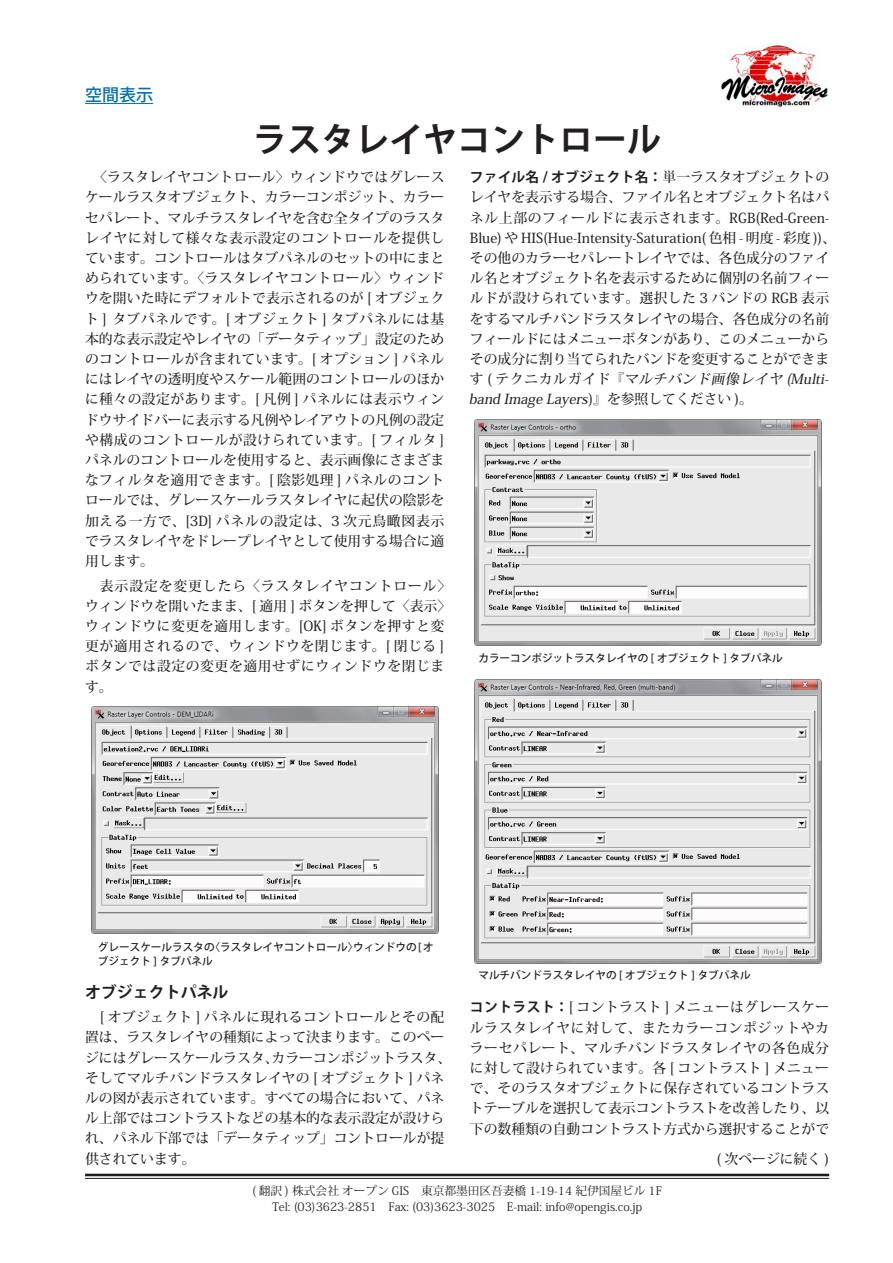
<style>
.page{position:relative;width:893px;height:1263px;background:#fff}
.page>*{position:absolute;margin:0;border:0;box-sizing:border-box;transform-origin:0 0}
.タイトル{font:700 34.05px "Koz Go Pro";color:#231f20}
.分類_下線{font:500 16.95px "Koz Go Pro";color:#0071ad}
.本文見出し{font:700 15.9px "Koz Go Pro";color:#231f20}
.本文{font:500 13.8px/20.2px "Koz Min Pro";color:#231f20;text-align:justify}
.本文-2{font:500 13.8px/20.2px "Koz Min Pro";letter-spacing:.04em;color:#231f20}
.本文-3{font:italic 500 13.8px "Koz Min Pro";color:#231f20}
.本文-4{font:500 13.8px "Koz Min Pro";letter-spacing:.05em;color:#231f20}
.本文-5{font:500 13.8px "Koz Min Pro";letter-spacing:.025em;color:#231f20}
.t1{font:11.7px "Koz Min Pro";color:#231f20}
.画面の説明{font:500 10.65px/13.8px "Koz Go Pro";color:#231f20}
.s1{font-family:"Koz Go Pro";font-weight:700}
.s2{font-style:normal}
</style>
<div class="page">
<hr style="left:85px;top:1174px;width:744px;height:2px;background:#231f20">
<hr style="left:85px;top:1178px;width:744px;height:1px;background:#231f20">
<img style="left:721px;top:45px;width:107px;height:62px">
<hr style="left:85px;top:103px;width:68px;height:1px;background:#0071ad">
<img style="left:91px;top:707px;width:347px;height:226px">
<img style="left:474px;top:419px;width:347px;height:227px">
<img style="left:474px;top:679px;width:347px;height:284px">
<p class="分類_下線" style="left:85px;top:84px;width:70px">空間表示</p>
<p class="タイトル" style="left:253px;top:118px;width:410px">ラスタレイヤコントロール</p>
<p class="本文" style="left:85px;top:167px;width:361px;text-indent:8px">〈ラスタレイヤコントロール〉ウィンドウではグレースケールラスタオブジェクト、カラーコンポジット、カラーセパレート、マルチラスタレイヤを含む全タイプのラスタレイヤに対して様々な表示設定のコントロールを提供しています。コントロールはタブパネルのセットの中にまとめられています。〈ラスタレイヤコントロール〉ウィンドウを開いた時にデフォルトで表示されるのが [ オブジェクト ] タブパネルです。[ オブジェクト ] タブパネルには基本的な表示設定やレイヤの「データティップ」設定のためのコントロールが含まれています。[ オプション ] パネルにはレイヤの透明度やスケール範囲のコントロールのほかに種々の設定があります。[ 凡例 ] パネルには表示ウィンドウサイドバーに表示する凡例やレイアウトの凡例の設定や構成のコントロールが設けられています。[ フィルタ [パネルのコントロールを使用すると、表示画像にさまざまなフィルタを適用できます。[ 陰影処理 ] パネルのコントロールでは、グレースケールラスタレイヤに起伏の陰影を加える一方で、[3D] パネルの設定は、3 次元鳥瞰図表示でラスタレイヤをドレープレイヤとして使用する場合に適用します。</p>
<p class="本文-2" style="left:85px;top:575px;width:368px;text-indent:15px">表示設定を変更したら〈ラスタレイヤコントロール〈ウィンドウを開いたまま、[ 適用 ] ボタンを押して〈表示〈ウィンドウに変更を適用します。[OK] ボタンを押すと変更が適用されるので、ウィンドウを閉じます。[ 閉じる [ボタンでは設定の変更を適用せずにウィンドウを閉じます。</p>
<p class="本文" style="left:470px;top:167px;width:361px"><span class="s1">ファイル名 / オブジェクト名：</span>単一ラスタオブジェクトのレイヤを表示する場合、ファイル名とオブジェクト名はパ</p>
<p class="本文" style="left:470px;top:227px;width:368px">Blue や) HIS(Hue-Intensity-Saturation( 色相 - 明度 - 彩度 、( (</p>
<p class="本文-4" style="left:470px;top:208px;width:361px">ネル上部のフィールドに表示されます。RGB(Red-Green-</p>
<p class="本文" style="left:470px;top:247px;width:361px">その他のカラーセパレートレイヤでは、各色成分のファイル名とオブジェクト名を表示するために個別の名前フィールドが設けられています。選択した 3 バンドの RGB 表示をするマルチバンドラスタレイヤの場合、各色成分の名前フィールドにはメニューボタンがあり、このメニューからその成分に割り当てられたバンドを変更することができま</p>
<p class="本文" style="left:589px;top:389px;width:166px">)』を参照してください。(</p>
<p class="本文-3" style="left:470px;top:369px;width:359px"><span class="s2">す ( テクニカルガイド『</span>マルチバンド画像レイヤ Multi</p>
<p class="本文-3" style="left:786px;top:369px;width:9px">(</p>
<p class="本文-3" style="left:824px;top:369px;width:9px">-</p>
<p class="本文-3" style="left:469px;top:389px;width:124px">band Image Layers</p>
<p class="画面の説明" style="left:478px;top:651px;width:306px">カラーコンポジットラスタレイヤの [ オブジェクト ] タブパネル</p>
<p class="画面の説明" style="left:98px;top:941px;width:118px">グレースケールラスタのブジェクト ] タブパネル</p>
<p class="本文見出し" style="left:85px;top:982px;width:145px">オブジェクトパネル</p>
<p class="本文-5" style="left:100px;top:1007px;width:346px">[ オブジェクト ] パネルに現れるコントロールとその配</p>
<p class="本文" style="left:85px;top:1026px;width:361px">置は、ラスタレイヤの種類によって決まります。このペー</p>
<p class="本文" style="left:272px;top:1047px;width:181px">カラーコンポジットラスタ、</p>
<p class="画面の説明" style="left:209px;top:941px;width:150px">〈ラスタレイヤコントロール〉</p>
<p class="画面の説明" style="left:353px;top:941px;width:82px">ウィンドウのオ[</p>
<p class="本文" style="left:85px;top:1047px;width:361px;text-align:left">ジにはグレースケールラスタ、<br>そしてマルチバンドラスタレイヤの [ オブジェクト ] パネルの図が表示されています。すべての場合において、パネル上部ではコントラストなどの基本的な表示設定が設けられ、パネル下部では「データティップ」コントロールが提供されています。</p>
<p class="画面の説明" style="left:478px;top:968px;width:274px">マルチバンドラスタレイヤの [ オブジェクト ] タブパネル</p>
<p class="本文" style="left:470px;top:996px;width:361px"><span class="s1">コントラスト：</span>[ コントラスト ] メニューはグレースケールラスタレイヤに対して、またカラーコンポジットやカラーセパレート、マルチバンドラスタレイヤの各色成分に対して設けられています。各 [ コントラスト ] メニューで、そのラスタオブジェクトに保存されているコントラストテーブルを選択して表示コントラストを改善したり、以下の数種類の自動コントラスト方式から選択することがで</p>
<p class="本文" style="left:717px;top:1148px;width:114px">( 次ページに続く (</p>
<p class="t1" style="left:252px;top:1182px;width:411px">( 翻訳 ) 株式会社オープン GIS　東京都墨田区吾妻橋 1-19-14 紀伊国屋ビル 1F</p>
<p class="t1" style="left:272px;top:1198px;width:372px">Tel (: 03)3623-2851　Fax (: 03)3623-3025　 -E mail: info@opengis.co j p.</p>
</div>
